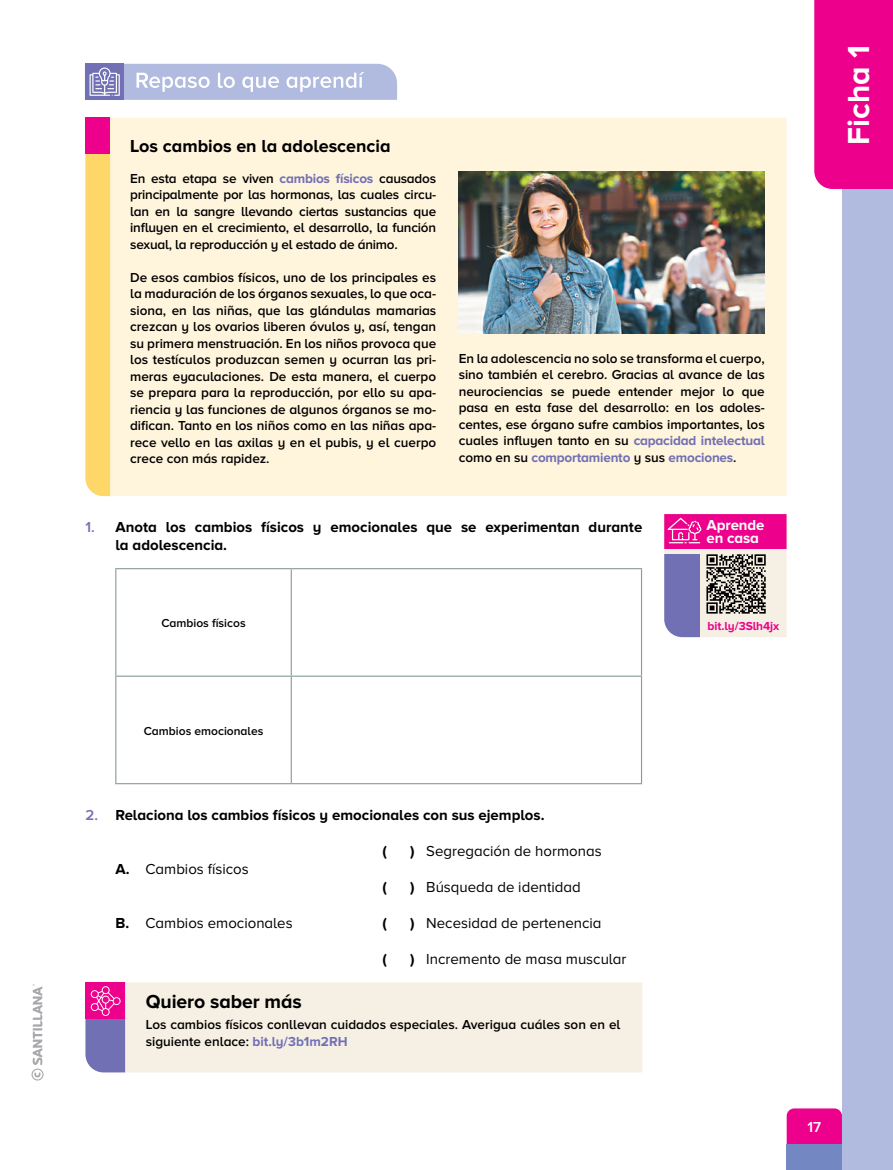
<style>
.page{position:relative;width:893px;height:1170px;background:#fff}
.page>*{position:absolute;margin:0;border:0;box-sizing:border-box;transform-origin:0 0}
.t1{font:700 31.5px "Proxima Nova A";color:#fff}
.t2{font:700 19.5px "Proxima Nova A";letter-spacing:-.005em;color:#000}
.t3{font:700 18px "Proxima Nova A";color:#000}
.t4{font:700 15px/18px "Proxima Nova A";color:#000}
.t5{font:15px "Proxima Nova A";color:#000}
.t6{font:700 15px/13.5px "Proxima Nova A";letter-spacing:-.005em;color:#fff}
.t7{font:600 15px "Proxima Nova A";color:#fff}
.t8{font:600 13.5px/16.5px "Proxima Nova A";color:#000;text-align:justify}
.t9{font:600 12px "Proxima Nova A";color:#000}
.t10{font:700 12px "Proxima Nova A";letter-spacing:-.005em;color:#ec008c}
.s1{font-weight:700;color:#7170b4}
.s2{font-weight:600;color:#7170b4}
.s3{font-weight:700}
</style>
<div class="page">
<div style="left:842px;top:0;width:51px;height:1169px;background:#b1badf"></div>
<div style="left:787px;top:1108px;width:55px;height:36px;background:#ec008c"></div>
<div style="left:787px;top:1144px;width:55px;height:25px;background:#7387c3"></div>
<div style="left:814px;top:0;width:79px;height:189px;background:#ec008c"></div>
<div style="left:110px;top:118px;width:676px;height:378px;background:#fff4dc"></div>
<svg style="left:85px;top:64px;width:312px;height:36px;background:#b5bbde"></svg>
<div style="left:125px;top:982px;width:517px;height:90px;background:#f6efe3"></div>
<svg style="left:85px;top:982px;width:40px;height:90px;background:#a852ab"></svg>
<svg style="left:116px;top:569px;width:525px;height:214px"></svg>
<hr style="left:115px;top:568px;width:176px;height:1px;background:#869c96">
<hr style="left:115px;top:569px;width:1px;height:106px;background:#869c96">
<hr style="left:291px;top:569px;width:1px;height:106px;background:#869c96">
<hr style="left:641px;top:569px;width:1px;height:106px;background:#869c96">
<hr style="left:115px;top:675px;width:176px;height:1px;background:#869c96">
<hr style="left:115px;top:676px;width:1px;height:107px;background:#869c96">
<hr style="left:115px;top:783px;width:176px;height:1px;background:#869c96">
<hr style="left:291px;top:675px;width:351px;height:1px;background:#869c96">
<hr style="left:291px;top:676px;width:1px;height:107px;background:#869c96">
<hr style="left:291px;top:783px;width:351px;height:1px;background:#869c96">
<hr style="left:641px;top:676px;width:1px;height:107px;background:#869c96">
<hr style="left:291px;top:568px;width:351px;height:1px;background:#869c96">
<svg style="left:664px;top:514px;width:123px;height:123px;background:#be7ca9"></svg>
<img style="left:459px;top:172px;width:306px;height:162px">
<div style="left:85px;top:154px;width:25px;height:342px;background:#ffd668"></div>
<div style="left:85px;top:118px;width:25px;height:36px;background:#ec008c"></div>
<svg style="left:32px;top:984px;width:12px;height:96px"></svg>
<h3 class="t3" style="left:130px;top:136px;width:262px">Los cambios en la adolescencia</h3>
<p class="t8" style="left:130px;top:169px;width:308px">En esta etapa se viven <span class="s1">cambios físicos</span> causados principalmente por las hormonas, las cuales circu&shy;lan en la sangre llevando ciertas sustancias que influyen en el crecimiento, el desarrollo, la función sexual, la reproducción y el estado de ánimo.</p>
<p class="t8" style="left:130px;top:268px;width:308px">De esos cambios físicos, uno de los principales es la maduración de los órganos sexuales, lo que oca&shy;siona, en las niñas, que las glándulas mamarias crezcan y los ovarios liberen óvulos y, así, tengan su primera menstruación. En los niños provoca que los testículos produzcan semen y ocurran las pri&shy;meras eyaculaciones. De esta manera, el cuerpo se prepara para la reproducción, por ello su apa&shy;riencia y las funciones de algunos órganos se mo&shy;difican. Tanto en los niños como en las niñas apa&shy;rece vello en las axilas y en el pubis, y el cuerpo crece con más rapidez.</p>
<p class="t8" style="left:459px;top:349px;width:308px">En la adolescencia no solo se transforma el cuerpo, sino también el cerebro. Gracias al avance de las neurociencias se puede entender mejor lo que pasa en esta fase del desarrollo: en los adoles&shy;centes, ese órgano sufre cambios importantes, los cuales influyen tanto en su <span class="s1">capacidad intelectual </span>como en su <span class="s1">comportamiento</span> y sus <span class="s1">emociones</span>.</p>
<p class="t4" style="left:115px;top:518px;width:528px;text-indent:-30px"><span class="s2">1.</span> Anota los cambios físicos y emocionales que se experimentan durante la adolescencia.</p>
<p class="t9" style="left:161px;top:616px;width:86px">Cambios físicos</p>
<p class="t6" style="left:706px;top:518px;width:60px">Aprende en casa</p>
<p class="t10" style="left:707px;top:619px;width:73px">bit.ly/3Slh4jx</p>
<h1 class="t1" style="left:841px;top:145px;width:101px;rotate:-90deg">Ficha 1</h1>
<p class="t9" style="left:144px;top:723px;width:121px">Cambios emocionales</p>
<p class="t4" style="left:85px;top:806px;width:461px"><span class="s2">2.</span> Relaciona los cambios físicos y emocionales con sus ejemplos.</p>
<p class="t5" style="left:115px;top:860px;width:135px"><span class="s3">A.</span> Cambios físicos</p>
<p class="t5" style="left:115px;top:914px;width:179px"><span class="s3">B.</span> Cambios emocionales</p>
<h2 class="t2" style="left:146px;top:990px;width:158px">Quiero saber más</h2>
<p class="t4" style="left:383px;top:842px;width:6px">(</p>
<p class="t5" style="left:410px;top:842px;width:193px"><span class="s3">)</span> Segregación de hormonas</p>
<p class="t4" style="left:383px;top:878px;width:6px">(</p>
<p class="t5" style="left:410px;top:878px;width:172px"><span class="s3">)</span> Búsqueda de identidad</p>
<p class="t4" style="left:383px;top:914px;width:6px">(</p>
<p class="t5" style="left:410px;top:914px;width:193px"><span class="s3">)</span> Necesidad de pertenencia</p>
<p class="t4" style="left:383px;top:950px;width:6px">(</p>
<p class="t5" style="left:410px;top:950px;width:218px"><span class="s3">)</span> Incremento de masa muscular</p>
<p class="t8" style="left:146px;top:1015px;width:476px">Los cambios físicos conllevan cuidados especiales. Averigua cuáles son en el siguiente enlace: <span class="s1">bit.ly/3b1m2RH</span></p>
<p class="t7" style="left:807px;top:1118px;width:15px">17</p>
</div>
